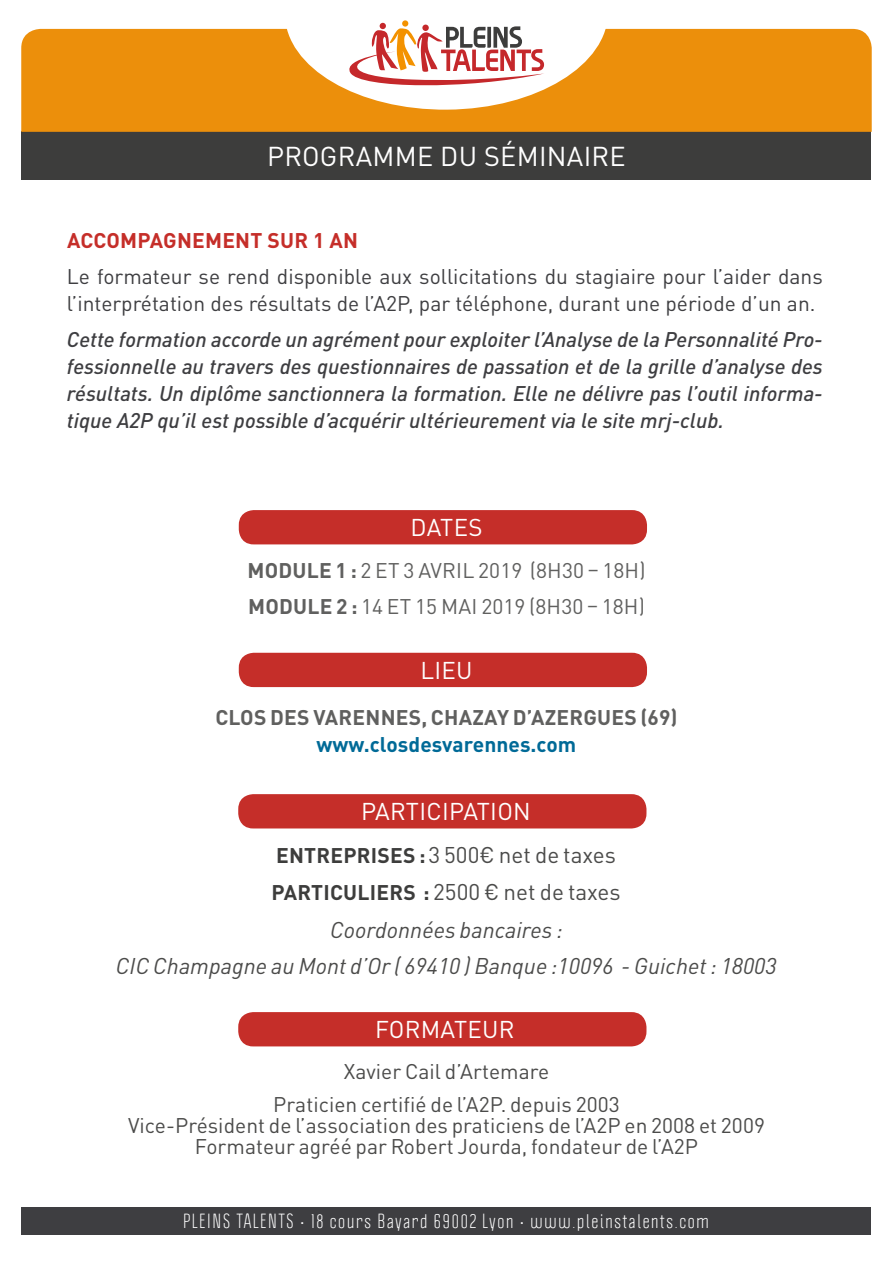
<style>
.page{position:relative;width:893px;height:1263px;background:#fff}
.page>*{position:absolute;margin:0;border:0;box-sizing:border-box;transform-origin:0 0}
.t1{font:27px "DIN Pro";letter-spacing:.01em;color:#fff}
.t2{font:24px "DIN Pro";letter-spacing:.01em;color:#fff}
.t3{font:italic 22.5px/36px "DIN Pro";color:#4b4b4a;text-align:center}
.t4{font:22.5px/36px "DIN Pro";color:#4b4b4a}
.t5{font:italic 500 21px/27px "DIN Pro";color:#3e3e41;text-align:justify}
.t6{font:21px/21px "DIN Pro";color:#4b4b4a;text-align:center}
.t7{font:21px/27px "DIN Pro";color:#3e3e41}
.t8{font:21px/36px "DIN Pro";letter-spacing:.005em;color:#60605f}
.t9{font:700 21px/27px "DIN Pro";color:#60605f;text-align:center}
.t10{font:700 21px "DIN Pro";letter-spacing:.01em;color:#c52e29}
.t11{font:18px "Politica";letter-spacing:.1em;color:#fff}
.s1{font-weight:700}
.s2{color:#006a97}
.s3{font-weight:700;font-size:21px;color:#3d3d3c}
</style>
<div class="page">
<div style="left:21px;top:132px;width:850px;height:48px;background:#3d3d3c"></div>
<div style="left:21px;top:29px;width:851px;height:103px;background:#ec8f0b"></div>
<div style="left:21px;top:1207px;width:850px;height:27px;background:#3e3e41"></div>
<svg style="left:284px;top:20px;width:324px;height:90px"></svg>
<div style="left:238px;top:1012px;width:408px;height:34px;background:#c52e29;border-radius:15px"></div>
<div style="left:238px;top:794px;width:408px;height:34px;background:#c52e29;border-radius:15px"></div>
<div style="left:239px;top:510px;width:408px;height:34px;background:#c52e29;border-radius:15px"></div>
<div style="left:239px;top:653px;width:408px;height:34px;background:#c52e29;border-radius:15px"></div>
<p class="t1" style="left:267px;top:135px;width:360px">PROGRAMME DU SÉMINAIRE</p>
<p class="t10" style="left:67px;top:223px;width:292px">ACCOMPAGNEMENT SUR 1 AN</p>
<p class="t7" style="left:67px;top:261px;width:757px">Le formateur se rend disponible aux sollicitations du stagiaire pour l’aider dans l’interprétation des résultats de l’A2P, par téléphone, durant une période d’un an.</p>
<p class="t5" style="left:67px;top:323px;width:757px">Cette formation accorde un agrément pour exploiter l’Analyse de la Personnalité Pro&shy;fessionnelle au travers des questionnaires de passation et de la grille d’analyse des résultats. Un diplôme sanctionnera la formation. Elle ne délivre pas l’outil informa&shy;tique A2P qu’il est possible d’acquérir ultérieurement via le site mrj-club.</p>
<p class="t2" style="left:410px;top:509px;width:73px">DATES</p>
<p class="t8" style="left:247px;top:551px;width:400px"><span class="s1">MODULE 1 :</span> 2 ET 3 AVRIL 2019 (8H30 – 18H)<br><span class="s1">MODULE 2 :</span> 14 ET 15 MAI 2019 (8H30 – 18H)</p>
<p class="t2" style="left:420px;top:651px;width:54px">LIEU</p>
<p class="t9" style="left:215px;top:701px;width:464px">CLOS DES VARENNES, CHAZAY D’AZERGUES (69) <span class="s2">www.closdesvarennes.com</span></p>
<p class="t2" style="left:361px;top:793px;width:171px">PARTICIPATION</p>
<p class="t4" style="left:271px;top:835px;width:351px"><span class="s3">ENTREPRISES :</span>3 500€ net de taxes<br><span class="s3">PARTICULIERS :</span> 2500 € net de taxes</p>
<p class="t3" style="left:116px;top:910px;width:662px">Coordonnées bancaires :<br>CIC Champagne au Mont d’Or ( 69410 ) Banque :10096 - Guichet : 18003</p>
<p class="t2" style="left:375px;top:1011px;width:141px">FORMATEUR</p>
<p class="t6" style="left:344px;top:1058px;width:207px">Xavier Cail d’Artemare</p>
<p class="t6" style="left:128px;top:1092px;width:638px">Praticien certifié de l’A2P. depuis 2003<br>Vice-Président de l’association des praticiens de l’A2P en 2008 et 2009<br>Formateur agréé par Robert Jourda, fondateur de l’A2P</p>
<p class="t11" style="left:183px;top:1209px;width:527px">PLEINS TALENTS • 18 cours Bayard 69002 Lyon • www.pleinstalents.com</p>
</div>
